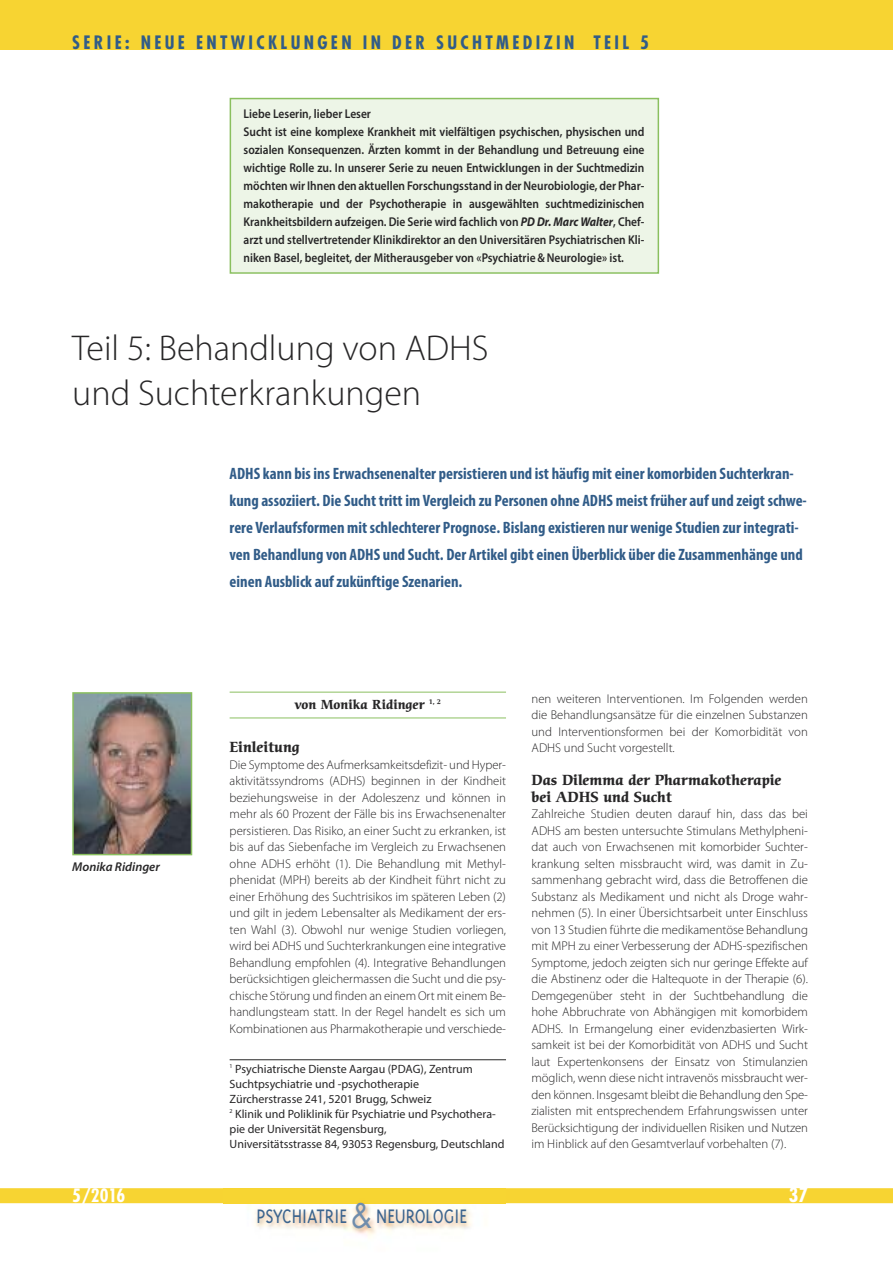
<style>
.page{position:relative;width:893px;height:1263px;background:#fff}
.page>*{position:absolute;margin:0;border:0;box-sizing:border-box;transform-origin:0 0}
.t1{font:300 36px/45px "Myriad Pro";color:#272627}
.t2{font:300 22.5px "Triplex";color:#3b648e;scale:.88 1}
.t3{font:700 condensed 19.5px "Futura";color:#fff}
.t4{font:700 condensed 18px "Futura";letter-spacing:.185em;color:#315c88}
.t5{font:700 condensed 18px "Futura";color:#fff}
.t6{font:700 condensed 16.5px/27px "Myriad Pro";color:#315c88}
.t7{font:700 14.25px/16.5px "Cerigo";color:#272627}
.t8{font:300 12.75px/16.5px "Myriad Pro";letter-spacing:-.005em;color:#272627;text-align:justify}
.t9{font:600 12.75px/18px "Myriad Pro";color:#272627;scale:.9 1}
.t10{font:700 12.75px "Cerigo";color:#272627}
.t11{font:italic 600 12.75px "Myriad Pro";color:#272627}
.t12{font:12px/15px "Myriad Pro";color:#272627}
.s1{font-weight:700;font-style:italic}
.s2{font-family:"Futura";font-weight:400;font-size:33px;color:#6f8dac}
</style>
<div class="page">
<div style="left:0;top:0;width:893px;height:49px;background:#f7d432"></div>
<div style="left:0;top:1188px;width:893px;height:15px;background:#f7d432"></div>
<img style="left:224px;top:1203px;width:282px;height:34px">
<hr style="left:230px;top:691px;width:276px;height:2px;background:#b2d596">
<hr style="left:230px;top:717px;width:276px;height:2px;background:#b2d596">
<div style="left:231px;top:99px;width:427px;height:173px;background:#edf5e7"></div>
<div style="left:230px;top:98px;width:429px;height:176px;border:2px solid #8abf5f"></div>
<img style="left:75px;top:695px;width:114px;height:157px">
<div style="left:72px;top:692px;width:120px;height:163px;border:2px solid #8abf5f"></div>
<hr style="left:230px;top:1059px;width:276px;height:1px;background:#272627">
<h3 class="t4" style="left:72px;top:34px;width:578px">SERIE: NEUE ENTWICKLUNGEN IN DER SUCHTMEDIZIN TEIL 5</h3>
<p class="t9" style="left:244px;top:106px;width:447px">Liebe Leserin, lieber Leser<br>Sucht ist eine komplexe Krankheit mit vielfältigen psychischen, physischen und sozialen Konsequenzen. Ärzten kommt in der Behandlung und Betreuung eine wichtige Rolle zu. In unserer Serie zu neuen Entwicklungen in der Suchtmedizin möchten wir Ihnen den aktuellen Forschungsstand in der Neurobiologie, der Phar&shy;makotherapie und der Psychotherapie in ausgewählten suchtmedizinischen Krankheitsbildern aufzeigen. Die Serie wird fachlich von <span class="s1">PD Dr. Marc Walter</span>, Chef&shy;arzt und stellvertretender Klinikdirektor an den Universitären Psychiatrischen Kli&shy;niken Basel, begleitet, der Mitherausgeber von «Psychiatrie &amp; Neurologie» ist.</p>
<h1 class="t1" style="left:72px;top:328px;width:418px">Teil 5: Behandlung von ADHS und Suchterkrankungen</h1>
<p class="t11" style="left:72px;top:862px;width:89px">Monika Ridinger</p>
<p class="t6" style="left:230px;top:462px;width:579px">ADHS kann bis ins Erwachsenenalter persistieren und ist häufig mit einer komorbiden Suchterkran&shy;kung assoziiert. Die Sucht tritt imVergleich zu Personen ohne ADHS meist früher auf und zeigt schwe&shy;rere Verlaufsformen mit schlechterer Prognose. Bislang existieren nur wenige Studien zur integrati&shy;ven Behandlung von ADHS und Sucht. Der Artikel gibt einen Überblick über die Zusammenhänge und einen Ausblick auf zukünftige Szenarien.</p>
<p class="t10" style="left:295px;top:699px;width:148px">von Monika Ridinger <sup>1,</sup> <sup>2</sup></p>
<p class="t7" style="left:230px;top:740px;width:72px">Einleitung</p>
<p class="t8" style="left:230px;top:757px;width:278px">Die Symptome des Aufmerksamkeitsdefizit- und Hyper&shy;aktivitätssyndroms (ADHS) beginnen in der Kindheit beziehungsweise in der Adoleszenz und können in mehr als 60 Prozent der Fälle bis ins Erwachsenenalter persistieren. Das Risiko, an einer Sucht zu erkranken, ist bis auf das Siebenfache im Vergleich zu Erwachsenen ohne ADHS erhöht (1). Die Behandlung mit Methyl&shy;phenidat (MPH) bereits ab der Kindheit führt nicht zu einer Erhöhung des Suchtrisikos im späteren Leben (2) und gilt in jedem Lebensalter als Medikament der ers&shy;ten Wahl (3). Obwohl nur wenige Studien vorliegen, wird bei ADHS und Suchterkrankungen eine integrative Behandlung empfohlen (4). Integrative Behandlungen berücksichtigen gleichermassen die Sucht und die psy&shy;chische Störung und finden an einem Ort mit einem Be&shy;handlungsteam statt. In der Regel handelt es sich um Kombinationen aus Pharmakotherapie und verschiede-</p>
<p class="t12" style="left:230px;top:1062px;width:276px"><sup>1</sup> Psychiatrische Dienste Aargau (PDAG), Zentrum Suchtpsychiatrie und -psychotherapie<br>Zürcherstrasse 241, 5201 Brugg, Schweiz<br><sup>2</sup> Klinik und Poliklinik für Psychiatrie und Psychothera&shy;pie der Universität Regensburg,<br>Universitätsstrasse 84, 93053 Regensburg, Deutschland</p>
<p class="t8" style="left:531px;top:691px;width:278px">nen weiteren Interventionen. Im Folgenden werden die Behandlungsansätze für die einzelnen Substanzen und Interventionsformen bei der Komorbidität von ADHS und Sucht vorgestellt.</p>
<p class="t7" style="left:531px;top:773px;width:252px">Das Dilemma der Pharmakotherapie bei ADHS und Sucht</p>
<p class="t8" style="left:531px;top:806px;width:278px">Zahlreiche Studien deuten darauf hin, dass das bei ADHS am besten untersuchte Stimulans Methylpheni&shy;dat auch von Erwachsenen mit komorbider Suchter&shy;krankung selten missbraucht wird, was damit in Zu&shy;sammenhang gebracht wird, dass die Betroffenen die Substanz als Medikament und nicht als Droge wahr&shy;nehmen (5). In einer Übersichtsarbeit unter Einschluss von 13 Studien führte die medikamentöse Behandlung mit MPH zu einer Verbesserung der ADHS-spezifischen Symptome, jedoch zeigten sich nur geringe Effekte auf die Abstinenz oder die Haltequote in der Therapie (6).<br>Demgegenüber steht in der Suchtbehandlung die hohe Abbruchrate von Abhängigen mit komorbidem ADHS. In Ermangelung einer evidenzbasierten Wirk&shy;samkeit ist bei der Komorbidität von ADHS und Sucht laut Expertenkonsens der Einsatz von Stimulanzien möglich, wenn diese nicht intravenös missbraucht wer&shy;den können. Insgesamt bleibt die Behandlung den Spe&shy;zialisten mit entsprechendem Erfahrungswissen unter Berücksichtigung der individuellen Risiken und Nutzen im Hinblick auf den Gesamtverlauf vorbehalten (7).</p>
<h3 class="t5" style="left:72px;top:1187px;width:55px">5/2016</h3>
<h3 class="t3" style="left:789px;top:1186px;width:21px">37</h3>
<h2 class="t2" style="left:257px;top:1202px;width:241px">PSYCHIATRIE <span class="s2">&amp;</span> NEUROLOGIE</h2>
</div>
